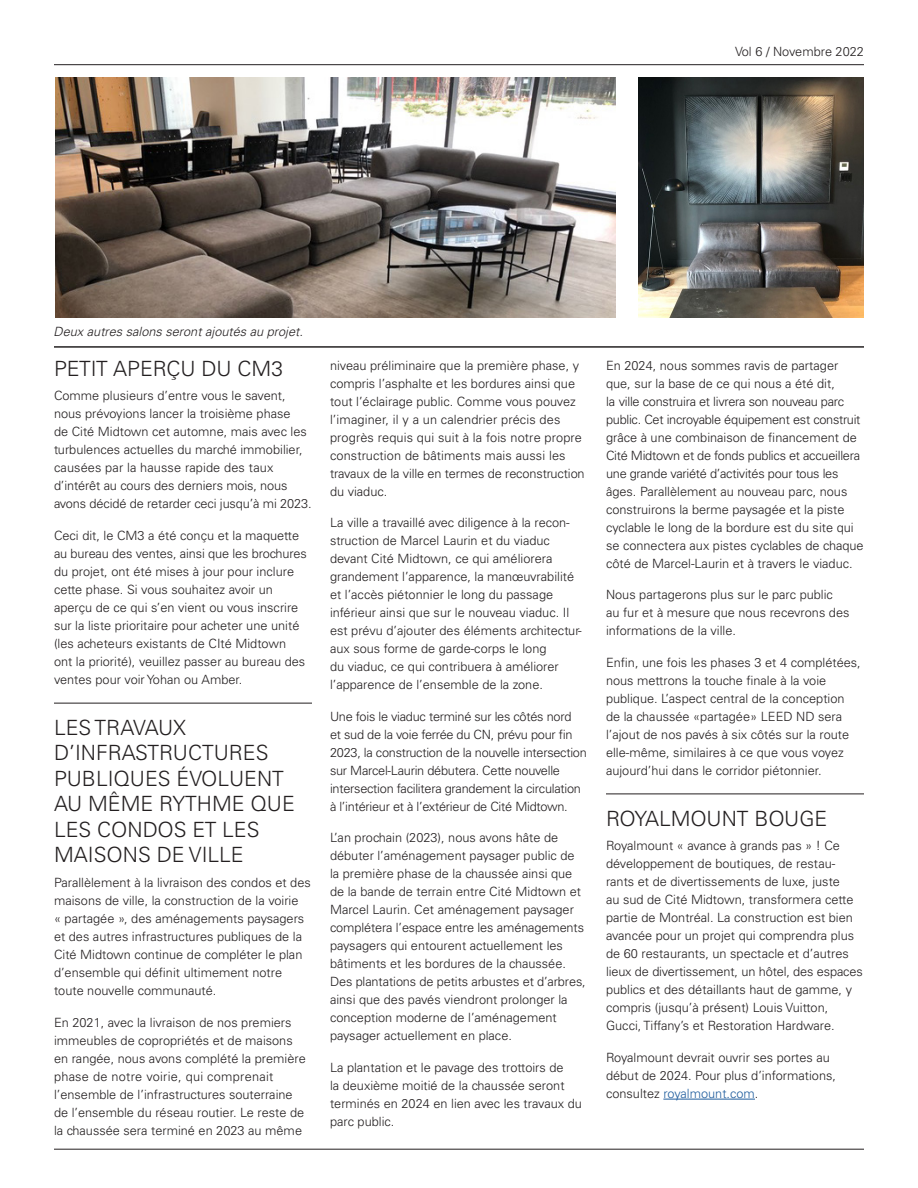
<style>
.page{position:relative;width:918px;height:1188px;background:#fff}
.page>*{position:absolute;margin:0;border:0;box-sizing:border-box;transform-origin:0 0}
.Subhead{font:300 21px/25.5px "Univers LT Std";color:#231f20}
.Copy_-_French{font:300 12.75px/18px "Univers LT Std";color:#231f20}
.Copy_-_French-2{font:300 12.75px/18px "Univers LT Std";letter-spacing:-.02em;color:#231f20}
.Copy_-_English{font:italic 300 12.75px "Univers LT Std";color:#231f20}
.s1{color:#215e9e}
</style>
<div class="page">
<hr style="left:54px;top:64px;width:810px;height:1px;background:#231f20">
<img style="left:55px;top:78px;width:561px;height:240px">
<img style="left:638px;top:78px;width:226px;height:240px">
<hr style="left:54px;top:703px;width:258px;height:1px;background:#231f20">
<hr style="left:663px;top:1099px;width:92px;height:1px;background:#215e9e">
<hr style="left:606px;top:794px;width:258px;height:1px;background:#231f20">
<hr style="left:54px;top:347px;width:810px;height:1px;background:#231f20">
<hr style="left:54px;top:1149px;width:810px;height:1px;background:#231f20">
<p class="Copy_-_French" style="left:735px;top:43px;width:130px">Vol 6 / Novembre 2022</p>
<p class="Copy_-_English" style="left:54px;top:324px;width:251px">Deux autres salons seront ajoutés au projet.</p>
<p class="Subhead" style="left:54px;top:355px;width:231px">PETIT APERÇU DU CM3</p>
<p class="Copy_-_French" style="left:54px;top:387px;width:259px">Comme plusieurs d’entre vous le savent, nous prévoyions lancer la troisième phase<br>de Cité Midtown cet automne, mais avec les turbulences actuelles du marché immobilier, causées par la hausse rapide des taux d’intérêt au cours des derniers mois, nous avons décidé de retarder ceci jusqu’à mi 2023.</p>
<p class="Copy_-_French" style="left:54px;top:526px;width:254px">Ceci dit, le CM3 a été conçu et la maquette au bureau des ventes, ainsi que les brochures du projet, ont été mises à jour pour inclure cette phase. Si vous souhaitez avoir un aperçu de ce qui s’en vient ou vous inscrire sur la liste prioritaire pour acheter une unité (les acheteurs existants de CIté Midtown ont la priorité), veuillez passer au bureau des ventes pour voir Yohan ou Amber.</p>
<p class="Subhead" style="left:54px;top:715px;width:242px">LES TRAVAUX<br>D’INFRASTRUCTURES<br>PUBLIQUES ÉVOLUENT<br>AU MÊME RYTHME QUE<br>LES CONDOS ET LES<br>MAISONS DE VILLE</p>
<p class="Copy_-_French" style="left:54px;top:874px;width:258px">Parallèlement à la livraison des condos et des maisons de ville, la construction de la voirie<br>« partagée », des aménagements paysagers et des autres infrastructures publiques de la Cité Midtown continue de compléter le plan d’ensemble qui définit ultimement notre toute nouvelle communauté.</p>
<p class="Copy_-_French" style="left:54px;top:1013px;width:253px">En 2021, avec la livraison de nos premiers immeubles de copropriétés et de maisons en rangée, nous avons complété la première phase de notre voirie, qui comprenait l’ensemble de l’infrastructures souterraine de l’ensemble du réseau routier. Le reste de la chaussée sera terminé en 2023 au même</p>
<p class="Copy_-_French" style="left:330px;top:356px;width:256px">niveau préliminaire que la première phase, y compris l’asphalte et les bordures ainsi que tout l’éclairage public. Comme vous pouvez l’imaginer, il y a un calendrier précis des progrès requis qui suit à la fois notre propre construction de bâtiments mais aussi les travaux de la ville en termes de reconstruction du viaduc.</p>
<p class="Copy_-_French" style="left:330px;top:514px;width:253px">La ville a travaillé avec diligence à la recon&shy;struction de Marcel Laurin et du viaduc devant Cité Midtown, ce qui améliorera grandement l’apparence, la manœuvrabilité et l’accès piétonnier le long du passage inférieur ainsi que sur le nouveau viaduc. Il est prévu d’ajouter des éléments architectur&shy;aux sous forme de garde-corps le long<br>du viaduc, ce qui contribuera à améliorer l’apparence de l’ensemble de la zone.</p>
<p class="Copy_-_French-2" style="left:330px;top:707px;width:258px">Une fois le viaduc terminé sur les côtés nord<br>et sud de la voie ferrée du CN, prévu pour fin 2023, la construction de la nouvelle intersection sur Marcel-Laurin débutera. Cette nouvelle intersection facilitera grandement la circulation à l’intérieur et à l’extérieur de Cité Midtown.</p>
<p class="Copy_-_French" style="left:330px;top:829px;width:257px">L’an prochain (2023), nous avons hâte de débuter l’aménagement paysager public de la première phase de la chaussée ainsi que de la bande de terrain entre Cité Midtown et Marcel Laurin. Cet aménagement paysager complétera l’espace entre les aménagements paysagers qui entourent actuellement les bâtiments et les bordures de la chaussée.<br>Des plantations de petits arbustes et d’arbres, ainsi que des pavés viendront prolonger la conception moderne de l’aménagement paysager actuellement en place.</p>
<p class="Copy_-_French" style="left:330px;top:1058px;width:253px">La plantation et le pavage des trottoirs de<br>la deuxième moitié de la chaussée seront terminés en 2024 en lien avec les travaux du parc public.</p>
<p class="Copy_-_French" style="left:606px;top:356px;width:259px">En 2024, nous sommes ravis de partager que, sur la base de ce qui nous a été dit,<br>la ville construira et livrera son nouveau parc public. Cet incroyable équipement est construit grâce à une combinaison de financement de Cité Midtown et de fonds publics et accueillera une grande variété d’activités pour tous les âges. Parallèlement au nouveau parc, nous construirons la berme paysagée et la piste cyclable le long de la bordure est du site qui se connectera aux pistes cyclables de chaque côté de Marcel-Laurin et à travers le viaduc.</p>
<p class="Copy_-_French" style="left:606px;top:586px;width:245px">Nous partagerons plus sur le parc public au fur et à mesure que nous recevrons des informations de la ville.</p>
<p class="Copy_-_French" style="left:606px;top:653px;width:256px">Enfin, une fois les phases 3 et 4 complétées, nous mettrons la touche finale à la voie publique. L’aspect central de la conception de la chaussée «partagée» LEED ND sera l’ajout de nos pavés à six côtés sur la route elle-même, similaires à ce que vous voyez aujourd’hui dans le corridor piétonnier.</p>
<p class="Subhead" style="left:606px;top:805px;width:223px">ROYALMOUNT BOUGE</p>
<p class="Copy_-_French" style="left:606px;top:837px;width:258px">Royalmount « avance à grands pas » ! Ce développement de boutiques, de restau&shy;rants et de divertissements de luxe, juste<br>au sud de Cité Midtown, transformera cette partie de Montréal. La construction est bien avancée pour un projet qui comprendra plus de 60 restaurants, un spectacle et d’autres lieux de divertissement, un hôtel, des espaces publics et des détaillants haut de gamme, y compris (jusqu’à présent) Louis Vuitton, Gucci, Tiffany’s et Restoration Hardware.</p>
<p class="Copy_-_French" style="left:606px;top:1048px;width:232px">Royalmount devrait ouvrir ses portes au début de 2024. Pour plus d’informations, consultez <span class="s1">royalmount.com</span>.</p>
</div>
